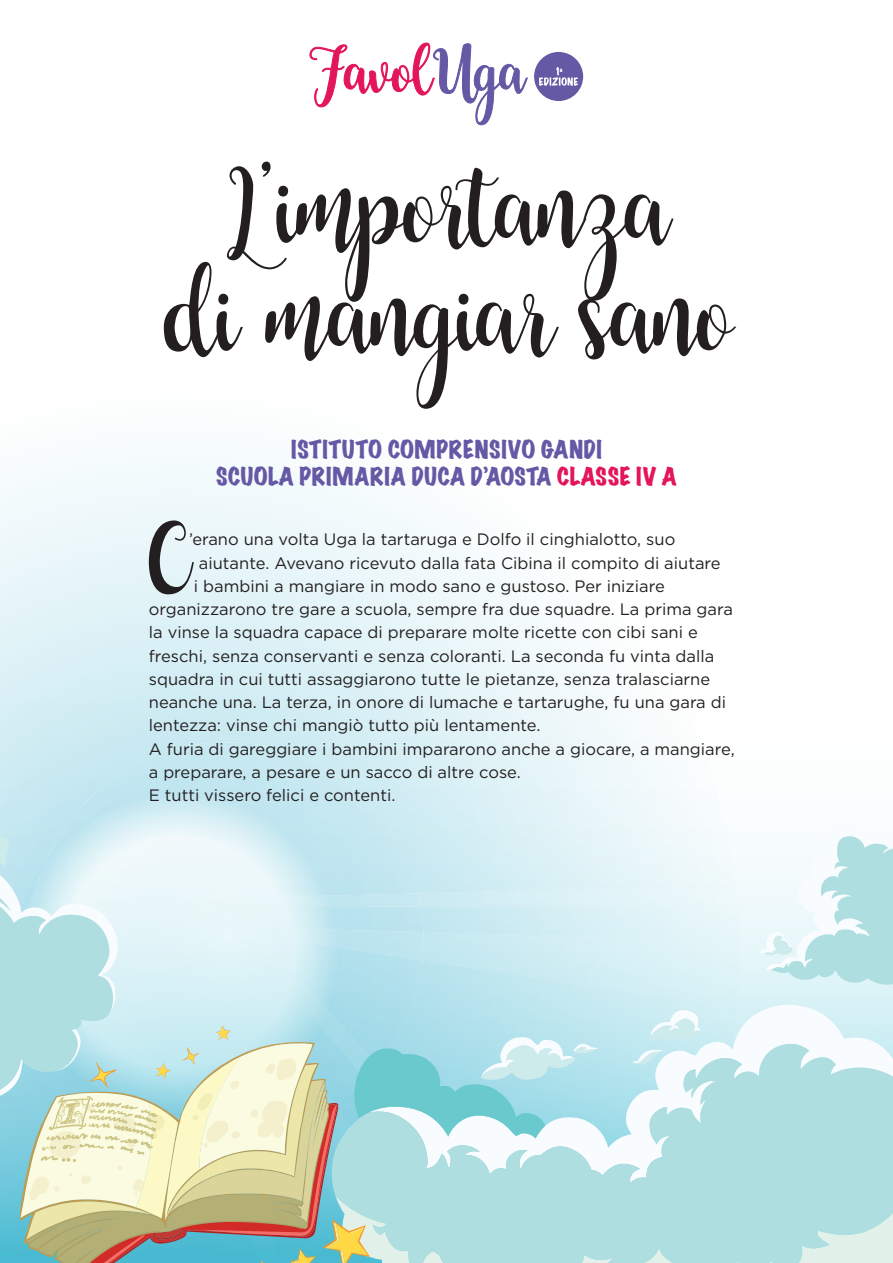
<style>
.page{position:relative;width:893px;height:1263px;background:#fff}
.page>*{position:absolute;margin:0;border:0;box-sizing:border-box;transform-origin:0 0}
.t1{font:90px/108px "Buttercup Sample";color:#231f20;text-align:center}
.t2{font:67.8px "Buttercup Sample";color:#231f20}
.t3{font:expanded 22.5px/27px "Marker Felt";letter-spacing:.03em;color:#6558a5;text-align:center}
.t4{font:16.5px "Gotham";color:#231f20}
.s1{color:#e3155b}
</style>
<div class="page">
<svg style="left:598px;top:870px;width:295px;height:132px;fill:#e4f5f9"></svg>
<img style="left:598px;top:885px;width:141px;height:117px">
<div style="left:134px;top:742px;width:145px;height:70px;background:#c4e7f1"></div>
<div style="left:92px;top:765px;width:42px;height:47px;background:#c2e6f1"></div>
<div style="left:320px;top:765px;width:42px;height:47px;background:#cae9f2"></div>
<img style="left:72px;top:795px;width:21px;height:17px">
<img style="left:300px;top:755px;width:20px;height:57px">
<img style="left:361px;top:795px;width:22px;height:17px">
<img style="left:278px;top:749px;width:22px;height:63px">
<svg style="left:598px;top:1002px;width:295px;height:41px"></svg>
<svg style="left:650px;top:1009px;width:50px;height:33px"></svg>
<svg style="left:598px;top:1043px;width:295px;height:121px;fill:#aededf"></svg>
<svg style="left:598px;top:1164px;width:295px;height:99px;background:#b3e0e0"></svg>
<svg style="left:759px;top:836px;width:134px;height:149px"></svg>
<svg style="left:0;top:812px;width:598px;height:451px;background:#c3e1df"></svg>
<svg style="left:310px;top:42px;width:218px;height:83px"></svg>
<div style="left:534px;top:52px;width:49px;height:49px;background:#6558a5;border-radius:50%"></div>
<svg style="left:539px;top:67px;width:39px;height:19px"></svg>
<h1 class="t1" style="left:164px;top:161px;width:567px">L’importanza<br>di mangiar sano</h1>
<h3 class="t3" style="left:216px;top:436px;width:462px">ISTITUTO COMPRENSIVO GANDI<br>SCUOLA PRIMARIA DUCA D’AOSTA <span class="s1">CLASSE IV A</span></h3>
<h2 class="t2" style="left:148px;top:520px;width:43px">C</h2>
<p class="t4" style="left:189px;top:529px;width:488px">’erano una volta Uga la tartaruga e Dolfo il cinghialotto, suo</p>
<p class="t4" style="left:199px;top:552px;width:523px">aiutante. Avevano ricevuto dalla fata Cibina il compito di aiutare</p>
<p class="t4" style="left:194px;top:576px;width:472px">i bambini a mangiare in modo sano e gustoso. Per iniziare</p>
<p class="t4" style="left:149px;top:599px;width:586px">organizzarono tre gare a scuola, sempre fra due squadre. La prima gara</p>
<p class="t4" style="left:149px;top:622px;width:550px">la vinse la squadra capace di preparare molte ricette con cibi sani e</p>
<p class="t4" style="left:149px;top:645px;width:567px">freschi, senza conservanti e senza coloranti. La seconda fu vinta dalla</p>
<p class="t4" style="left:149px;top:668px;width:563px">squadra in cui tutti assaggiarono tutte le pietanze, senza tralasciarne</p>
<p class="t4" style="left:149px;top:692px;width:579px">neanche una. La terza, in onore di lumache e tartarughe, fu una gara di</p>
<p class="t4" style="left:149px;top:715px;width:393px">lentezza: vinse chi mangiò tutto più lentamente.</p>
<p class="t4" style="left:149px;top:738px;width:587px">A furia di gareggiare i bambini impararono anche a giocare, a mangiare,</p>
<p class="t4" style="left:149px;top:761px;width:374px">a preparare, a pesare e un sacco di altre cose.</p>
<p class="t4" style="left:149px;top:785px;width:248px">E tutti vissero felici e contenti.</p>
</div>
